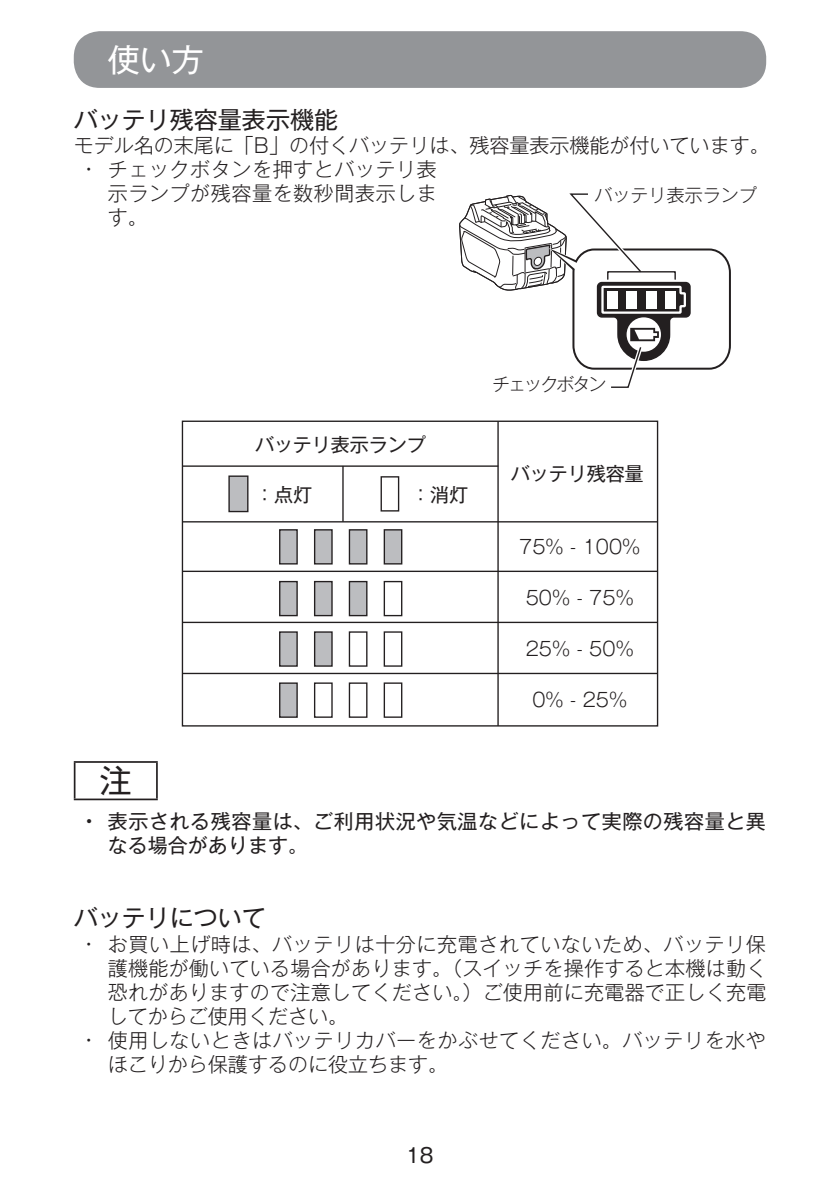
<style>
.page{position:relative;width:840px;height:1191px;background:#fff}
.page>*{position:absolute;margin:0;border:0;box-sizing:border-box;transform-origin:0 0}
.t1{font:32px "Gothic MB101 Pro";color:#fff}
.t2{font:32px "Gothic MB101 Pro";color:#231f20}
.t3{font:24px "Gothic MB101 Pro";color:#231f20}
.t4{font:300 20px/24px "Gothic MB101 Pro";letter-spacing:.015em;color:#231f20;text-align:justify}
.t5{font:20px/24px "Gothic MB101 Pro";letter-spacing:.03em;color:#231f20}
.t6{font:300 19px "Gothic MB101 Pro";letter-spacing:.005em;color:#231f20}
.t7{font:19px "Gothic MB101 Pro";letter-spacing:-.01em;color:#231f20}
.t8{font:300 18px "Gothic MB101 Pro";color:#231f20}
.t9{font:300 18px "Gothic MB101 Pro";letter-spacing:-.11em;color:#231f20}
.s1{font-weight:500}
</style>
<div class="page">
<div style="left:74px;top:31px;width:691px;height:57px;background:#939598;border-radius:26px"></div>
<div style="left:182px;top:420px;width:476px;height:306px;border:1px solid #231f20"></div>
<hr style="left:497px;top:421px;width:1px;height:305px;background:#231f20">
<hr style="left:182px;top:465px;width:316px;height:2px;background:#231f20">
<hr style="left:182px;top:521px;width:475px;height:1px;background:#231f20">
<hr style="left:182px;top:570px;width:475px;height:2px;background:#231f20">
<hr style="left:182px;top:621px;width:475px;height:2px;background:#231f20">
<hr style="left:182px;top:673px;width:475px;height:1px;background:#231f20">
<hr style="left:342px;top:466px;width:1px;height:56px;background:#231f20">
<div style="left:229px;top:476px;width:19px;height:35px;background:#bcbdc0"></div>
<div style="left:228px;top:475px;width:20px;height:37px;border:1px solid #231f20"></div>
<svg style="left:380px;top:476px;width:20px;height:36px"></svg>
<svg style="left:279px;top:529px;width:19px;height:35px"></svg>
<svg style="left:314px;top:529px;width:19px;height:35px"></svg>
<svg style="left:348px;top:529px;width:20px;height:35px"></svg>
<svg style="left:383px;top:529px;width:20px;height:36px"></svg>
<svg style="left:279px;top:581px;width:19px;height:35px"></svg>
<svg style="left:314px;top:581px;width:19px;height:35px"></svg>
<svg style="left:348px;top:580px;width:20px;height:37px"></svg>
<svg style="left:383px;top:580px;width:20px;height:37px"></svg>
<svg style="left:279px;top:631px;width:19px;height:35px"></svg>
<svg style="left:314px;top:631px;width:19px;height:35px"></svg>
<svg style="left:348px;top:631px;width:20px;height:36px"></svg>
<svg style="left:383px;top:631px;width:20px;height:36px"></svg>
<svg style="left:279px;top:682px;width:19px;height:36px"></svg>
<svg style="left:314px;top:682px;width:19px;height:36px"></svg>
<svg style="left:348px;top:682px;width:20px;height:36px"></svg>
<svg style="left:383px;top:682px;width:20px;height:36px"></svg>
<hr style="left:74px;top:761px;width:84px;height:2px;background:#231f20">
<hr style="left:74px;top:763px;width:1px;height:35px;background:#231f20">
<hr style="left:156px;top:763px;width:2px;height:35px;background:#231f20">
<hr style="left:74px;top:798px;width:84px;height:2px;background:#231f20">
<svg style="left:459px;top:193px;width:272px;height:195px"></svg>
<div style="left:606px;top:271px;width:69px;height:9px;border:1px solid #231f20"></div>
<h1 class="t1" style="left:108px;top:33px;width:97px">使い方</h1>
<p class="t3" style="left:74px;top:100px;width:265px">バッテリ残容量表示機能</p>
<p class="t4" style="left:74px;top:131px;width:697px">モデル名の末尾に「B」の付くバッテリは、残容量表示機能が付いています。</p>
<p class="t4" style="left:108px;top:155px;width:330px;text-indent:-23px">• チェックボタンを押すとバッテリ表示ランプが残容量を数秒間表示します。</p>
<p class="t8" style="left:594px;top:180px;width:163px">バッテリ表示ランプ</p>
<p class="t7" style="left:255px;top:429px;width:172px">バッテリ表示ランプ</p>
<p class="t7" style="left:255px;top:478px;width:58px">：点灯</p>
<p class="t7" style="left:411px;top:478px;width:58px">：消灯</p>
<p class="t9" style="left:492px;top:369px;width:116px">チェックボタン</p>
<p class="t7" style="left:510px;top:457px;width:134px">バッテリ残容量</p>
<p class="t6" style="left:519px;top:531px;width:122px">75% - 100%</p>
<p class="t6" style="left:525px;top:582px;width:109px">50% - 75%</p>
<p class="t6" style="left:525px;top:632px;width:109px">25% - 50%</p>
<p class="t6" style="left:532px;top:683px;width:96px">0% - 25%</p>
<h1 class="t2" style="left:100px;top:754px;width:33px">注</h1>
<p class="t5" style="left:108px;top:807px;width:659px;text-indent:-23px"><span class="s1">•</span> 表示される残容量は、ご利用状況や気温などによって実際の残容量と異なる場合があります。</p>
<p class="t3" style="left:74px;top:898px;width:193px">バッテリについて</p>
<p class="t4" style="left:108px;top:929px;width:659px;text-indent:-23px">• お買い上げ時は、バッテリは十分に充電されていないため、バッテリ保護機能が働いている場合があります。（スイッチを操作すると本機は動く恐れがありますので注意してください。）ご使用前に充電器で正しく充電してからご使用ください。</p>
<p class="t4" style="left:108px;top:1025px;width:659px;text-indent:-23px">• 使用しないときはバッテリカバーをかぶせてください。バッテリを水やほこりから保護するのに役立ちます。</p>
<p class="t5" style="left:406px;top:1140px;width:29px">18</p>
</div>
